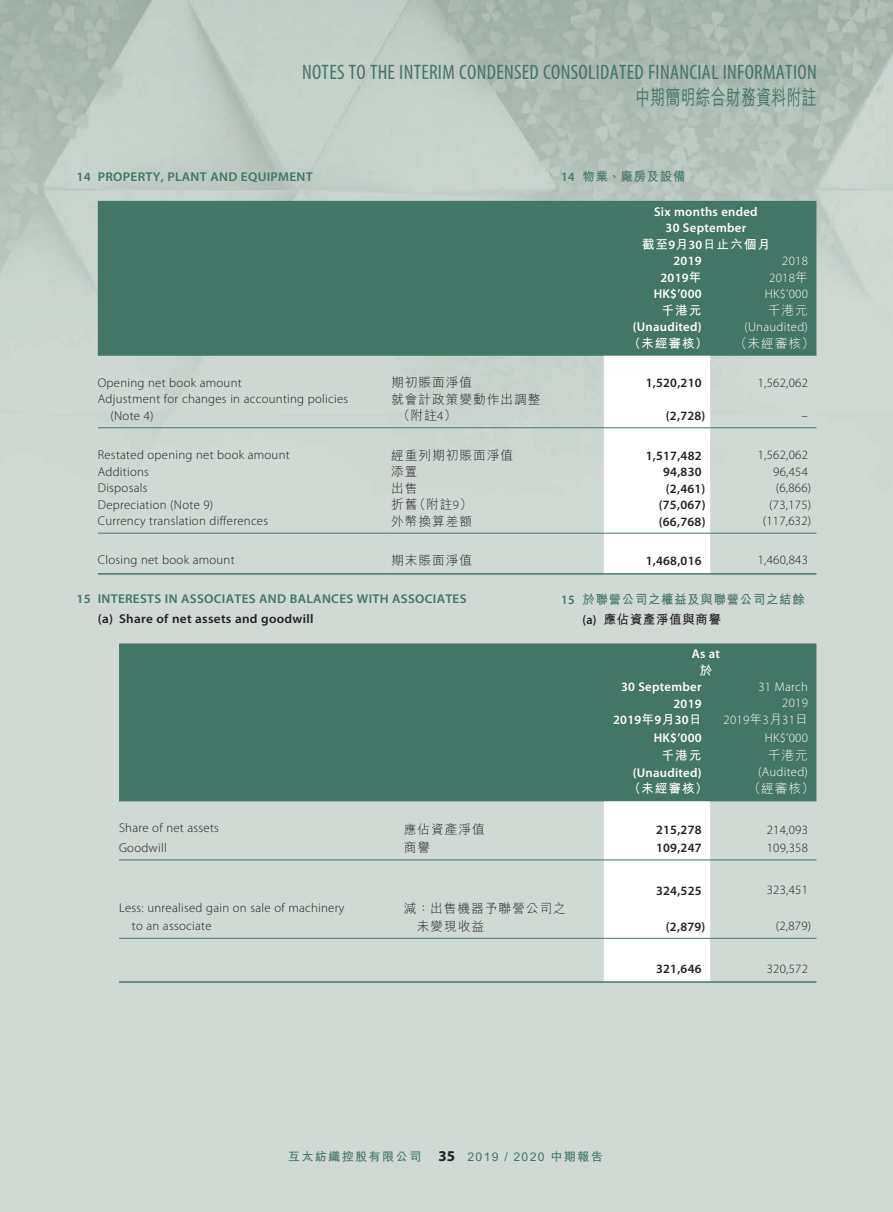
<style>
.page{position:relative;width:893px;height:1212px;background:#fff}
.page>*{position:absolute;margin:0;border:0;box-sizing:border-box;transform-origin:0 0}
.t1{font:condensed 21px "Myriad Pro";letter-spacing:.015em;color:#427666}
.t2{font:500 21px "M Hei HK";letter-spacing:.03em;color:#427666;scale:.7 1}
._50_Table_txt{font:300 12.75px/16.5px "Myriad Pro";letter-spacing:.02em;color:#231f20}
._50_Table_txt-2{font:600 12.75px/16.5px "Myriad Pro";letter-spacing:.02em;color:#fff;text-align:right}
._50_Table_txt-3{font:600 12.75px "Myriad Pro";letter-spacing:.02em;color:#231f20}
._50_Table_txt-4{font:300 12.75px/16.5px "M Hei HK";letter-spacing:.07em;color:#231f20}
._02_H2{font:600 12.75px "Myriad Pro";letter-spacing:.02em;color:#427666;scale:1.04 1}
._50_Table_txt-5{font:300 12.75px "Myriad Pro";letter-spacing:.02em;color:#fff}
._50_Table_txt-6{font:700 12.75px "M Hei HK";letter-spacing:.07em;color:#fff}
._03_H3{font:600 12.75px "Myriad Pro";letter-spacing:.02em;color:#231f20;scale:1.04 1}
._02_H2_C{font:700 12.75px "M Hei HK";letter-spacing:.07em;color:#427666;scale:.96 1}
._50_Table_txt-7{font:300 12.75px "M Hei HK";letter-spacing:.07em;color:#fff}
._03_H3_C{font:700 12.75px "M Hei HK";letter-spacing:.07em;color:#231f20;scale:.96 1}
.t3{font:700 12px "M Hei HK";letter-spacing:.1em;color:#427666}
.s1{font-family:"Myriad Pro";font-weight:600}
.s2{font-family:"M Hei HK";font-weight:700}
.s3{font-family:"M Hei HK"}
.s4{font-family:"Myriad Pro"}
.s5{font-family:"Myriad Pro";font-size:15px;color:#231f20}
</style>
<div class="page">
<div style="left:98px;top:201px;width:718px;height:155px;background:#427666"></div>
<svg style="left:604px;top:428px;width:106px;height:105px"></svg>
<hr style="left:98px;top:427px;width:293px;height:1px;background:#427666">
<hr style="left:391px;top:427px;width:213px;height:1px;background:#427666">
<hr style="left:604px;top:427px;width:106px;height:1px;background:#427666">
<hr style="left:710px;top:427px;width:106px;height:1px;background:#427666">
<hr style="left:98px;top:533px;width:293px;height:1px;background:#427666">
<hr style="left:391px;top:533px;width:213px;height:1px;background:#427666">
<hr style="left:604px;top:533px;width:106px;height:1px;background:#427666">
<hr style="left:710px;top:533px;width:106px;height:1px;background:#427666">
<hr style="left:98px;top:573px;width:293px;height:2px;background:#427666">
<hr style="left:391px;top:573px;width:213px;height:2px;background:#427666">
<hr style="left:604px;top:573px;width:106px;height:2px;background:#427666">
<hr style="left:710px;top:573px;width:106px;height:2px;background:#427666">
<div style="left:119px;top:643px;width:697px;height:158px;background:#427666"></div>
<svg style="left:604px;top:801px;width:106px;height:137px"></svg>
<hr style="left:119px;top:859px;width:285px;height:1px;background:#427666">
<hr style="left:404px;top:859px;width:200px;height:1px;background:#427666">
<hr style="left:604px;top:859px;width:106px;height:1px;background:#427666">
<hr style="left:710px;top:859px;width:106px;height:1px;background:#427666">
<hr style="left:119px;top:938px;width:285px;height:1px;background:#427666">
<hr style="left:404px;top:938px;width:200px;height:1px;background:#427666">
<hr style="left:604px;top:938px;width:106px;height:1px;background:#427666">
<hr style="left:710px;top:938px;width:106px;height:1px;background:#427666">
<hr style="left:119px;top:981px;width:285px;height:2px;background:#427666">
<hr style="left:404px;top:981px;width:200px;height:2px;background:#427666">
<hr style="left:604px;top:981px;width:106px;height:2px;background:#427666">
<hr style="left:710px;top:981px;width:106px;height:2px;background:#427666">
<h1 class="t1" style="left:302px;top:59px;width:516px">NOTES TO THE INTERIM CONDENSED CONSOLIDATED FINANCIAL INFORMATION</h1>
<h1 class="t2" style="left:635px;top:83px;width:260px">中期簡明綜合財務資料附註</h1>
<p class="_02_H2" style="left:77px;top:168px;width:229px">14 PROPERTY, PLANT AND EQUIPMENT</p>
<p class="_02_H2_C" style="left:561px;top:168px;width:131px"><span class="s1">14</span> 物業、廠房及設備</p>
<p class="_50_Table_txt-2" style="left:654px;top:203px;width:105px">Six months ended</p>
<p class="_50_Table_txt-2" style="left:666px;top:219px;width:82px">30 September</p>
<p class="_50_Table_txt-6" style="left:642px;top:235px;width:130px">截至<span class="s1">9</span>月<span class="s1">30</span>日止六個月</p>
<p class="_50_Table_txt-2" style="left:673px;top:252px;width:30px">2019</p>
<p class="_50_Table_txt-5" style="left:782px;top:253px;width:27px">2018</p>
<p class="_50_Table_txt-2" style="left:660px;top:269px;width:43px">2019<span class="s2">年</span></p>
<p class="_50_Table_txt-5" style="left:769px;top:270px;width:40px">2018<span class="s3">年</span></p>
<p class="_50_Table_txt-2" style="left:654px;top:285px;width:49px">HK$’000</p>
<p class="_50_Table_txt-5" style="left:765px;top:286px;width:45px">HK$’000</p>
<p class="_50_Table_txt-6" style="left:662px;top:301px;width:42px">千港元</p>
<p class="_50_Table_txt-7" style="left:768px;top:301px;width:42px">千港元</p>
<p class="_50_Table_txt-2" style="left:633px;top:318px;width:71px">(Unaudited)</p>
<p class="_50_Table_txt-5" style="left:744px;top:319px;width:65px">(Unaudited)</p>
<p class="_50_Table_txt-6" style="left:628px;top:334px;width:81px">（未經審核）</p>
<p class="_50_Table_txt-7" style="left:734px;top:334px;width:81px">（未經審核）</p>
<p class="_50_Table_txt" style="left:98px;top:374px;width:145px">Opening net book amount</p>
<p class="_50_Table_txt-4" style="left:391px;top:374px;width:83px">期初賬面淨值</p>
<p class="_50_Table_txt-3" style="left:646px;top:375px;width:57px">1,520,210</p>
<p class="_50_Table_txt" style="left:758px;top:374px;width:52px">1,562,062</p>
<p class="_50_Table_txt" style="left:111px;top:391px;width:239px;text-indent:-13px">Adjustment for changes in accounting policies (Note 4)</p>
<p class="_50_Table_txt-4" style="left:398px;top:390px;width:145px;text-indent:-6px">就會計政策變動作出調整（附註<span class="s4">4</span>）</p>
<p class="_50_Table_txt-3" style="left:666px;top:408px;width:41px">(2,728)</p>
<p class="_50_Table_txt" style="left:801px;top:407px;width:8px">–</p>
<p class="_50_Table_txt" style="left:98px;top:446px;width:193px">Restated opening net book amount</p>
<p class="_50_Table_txt-4" style="left:391px;top:446px;width:124px">經重列期初賬面淨值</p>
<p class="_50_Table_txt-3" style="left:646px;top:447px;width:57px">1,517,482</p>
<p class="_50_Table_txt" style="left:758px;top:446px;width:52px">1,562,062</p>
<p class="_50_Table_txt" style="left:98px;top:463px;width:53px">Additions</p>
<p class="_50_Table_txt-4" style="left:391px;top:463px;width:28px">添置</p>
<p class="_50_Table_txt-3" style="left:663px;top:464px;width:40px">94,830</p>
<p class="_50_Table_txt" style="left:773px;top:463px;width:36px">96,454</p>
<p class="_50_Table_txt" style="left:98px;top:479px;width:51px">Disposals</p>
<p class="_50_Table_txt-4" style="left:391px;top:479px;width:28px">出售</p>
<p class="_50_Table_txt-3" style="left:666px;top:480px;width:41px">(2,461)</p>
<p class="_50_Table_txt" style="left:776px;top:479px;width:37px">(6,866)</p>
<p class="_50_Table_txt" style="left:98px;top:496px;width:117px">Depreciation (Note 9)</p>
<p class="_50_Table_txt-4" style="left:391px;top:496px;width:82px">折舊（附註<span class="s4">9</span>）</p>
<p class="_50_Table_txt-3" style="left:659px;top:497px;width:48px">(75,067)</p>
<p class="_50_Table_txt" style="left:769px;top:496px;width:44px">(73,175)</p>
<p class="_50_Table_txt" style="left:98px;top:512px;width:172px">Currency translation differences</p>
<p class="_50_Table_txt-4" style="left:391px;top:512px;width:83px">外幣換算差額</p>
<p class="_50_Table_txt-3" style="left:659px;top:513px;width:48px">(66,768)</p>
<p class="_50_Table_txt" style="left:763px;top:512px;width:50px">(117,632)</p>
<p class="_50_Table_txt" style="left:98px;top:552px;width:138px">Closing net book amount</p>
<p class="_50_Table_txt-4" style="left:391px;top:551px;width:83px">期末賬面淨值</p>
<p class="_50_Table_txt-3" style="left:646px;top:552px;width:57px">1,468,016</p>
<p class="_50_Table_txt" style="left:758px;top:552px;width:52px">1,460,843</p>
<p class="_02_H2" style="left:77px;top:591px;width:377px">15 INTERESTS IN ASSOCIATES AND BALANCES WITH ASSOCIATES</p>
<p class="_03_H3" style="left:98px;top:611px;width:209px">(a) Share of net assets and goodwill</p>
<p class="_50_Table_txt-2" style="left:692px;top:645px;width:30px">As at</p>
<p class="_50_Table_txt-6" style="left:699px;top:661px;width:14px">於</p>
<p class="_50_Table_txt-2" style="left:621px;top:678px;width:82px">30 September<br>2019</p>
<p class="_50_Table_txt-5" style="left:758px;top:679px;width:51px">31 March</p>
<p class="_02_H2_C" style="left:561px;top:590px;width:255px"><span class="s1">15</span> 於聯營公司之權益及與聯營公司之結餘</p>
<p class="_03_H3_C" style="left:583px;top:610px;width:146px"><span class="s1">(a)</span> 應佔資產淨值與商譽</p>
<p class="_50_Table_txt-5" style="left:782px;top:695px;width:27px">2019</p>
<p class="_50_Table_txt-2" style="left:613px;top:711px;width:90px">2019<span class="s2">年</span>9<span class="s2">月</span>30<span class="s2">日</span></p>
<p class="_50_Table_txt-5" style="left:724px;top:712px;width:86px">2019<span class="s3">年</span>3<span class="s3">月</span>31<span class="s3">日</span></p>
<p class="_50_Table_txt-2" style="left:654px;top:729px;width:49px">HK$’000</p>
<p class="_50_Table_txt-5" style="left:765px;top:730px;width:45px">HK$’000</p>
<p class="_50_Table_txt-6" style="left:662px;top:746px;width:42px">千港元</p>
<p class="_50_Table_txt-7" style="left:768px;top:747px;width:42px">千港元</p>
<p class="_50_Table_txt-2" style="left:633px;top:764px;width:71px">(Unaudited)</p>
<p class="_50_Table_txt-5" style="left:758px;top:764px;width:51px">(Audited)</p>
<p class="_50_Table_txt-6" style="left:628px;top:779px;width:81px">（未經審核）</p>
<p class="_50_Table_txt-7" style="left:748px;top:780px;width:68px">（經審核）</p>
<p class="_50_Table_txt" style="left:119px;top:820px;width:102px">Share of net assets</p>
<p class="_50_Table_txt-4" style="left:404px;top:821px;width:83px">應佔資產淨值</p>
<p class="_50_Table_txt-3" style="left:656px;top:822px;width:47px">215,278</p>
<p class="_50_Table_txt" style="left:767px;top:821px;width:43px">214,093</p>
<p class="_50_Table_txt" style="left:119px;top:839px;width:49px">Goodwill</p>
<p class="_50_Table_txt-4" style="left:404px;top:839px;width:28px">商譽</p>
<p class="_50_Table_txt-3" style="left:656px;top:840px;width:47px">109,247</p>
<p class="_50_Table_txt" style="left:767px;top:839px;width:43px">109,358</p>
<p class="_50_Table_txt-3" style="left:656px;top:882px;width:47px">324,525</p>
<p class="_50_Table_txt" style="left:767px;top:881px;width:43px">323,451</p>
<p class="_50_Table_txt" style="left:132px;top:899px;width:214px;line-height:18px;text-indent:-13px">Less: unrealised gain on sale of machinery to an associate</p>
<p class="_50_Table_txt-4" style="left:417px;top:898px;width:151px;line-height:18px;text-indent:-13px">減：出售機器予聯營公司之未變現收益</p>
<p class="_50_Table_txt-3" style="left:666px;top:918px;width:41px">(2,879)</p>
<p class="_50_Table_txt" style="left:776px;top:917px;width:37px">(2,879)</p>
<p class="_50_Table_txt-3" style="left:656px;top:961px;width:47px">321,646</p>
<p class="_50_Table_txt" style="left:767px;top:960px;width:43px">320,572</p>
<p class="t3" style="left:288px;top:1147px;width:317px">互太紡織控股有限公司 <span class="s5">35</span> 2019 / 2020 中期報告</p>
</div>
